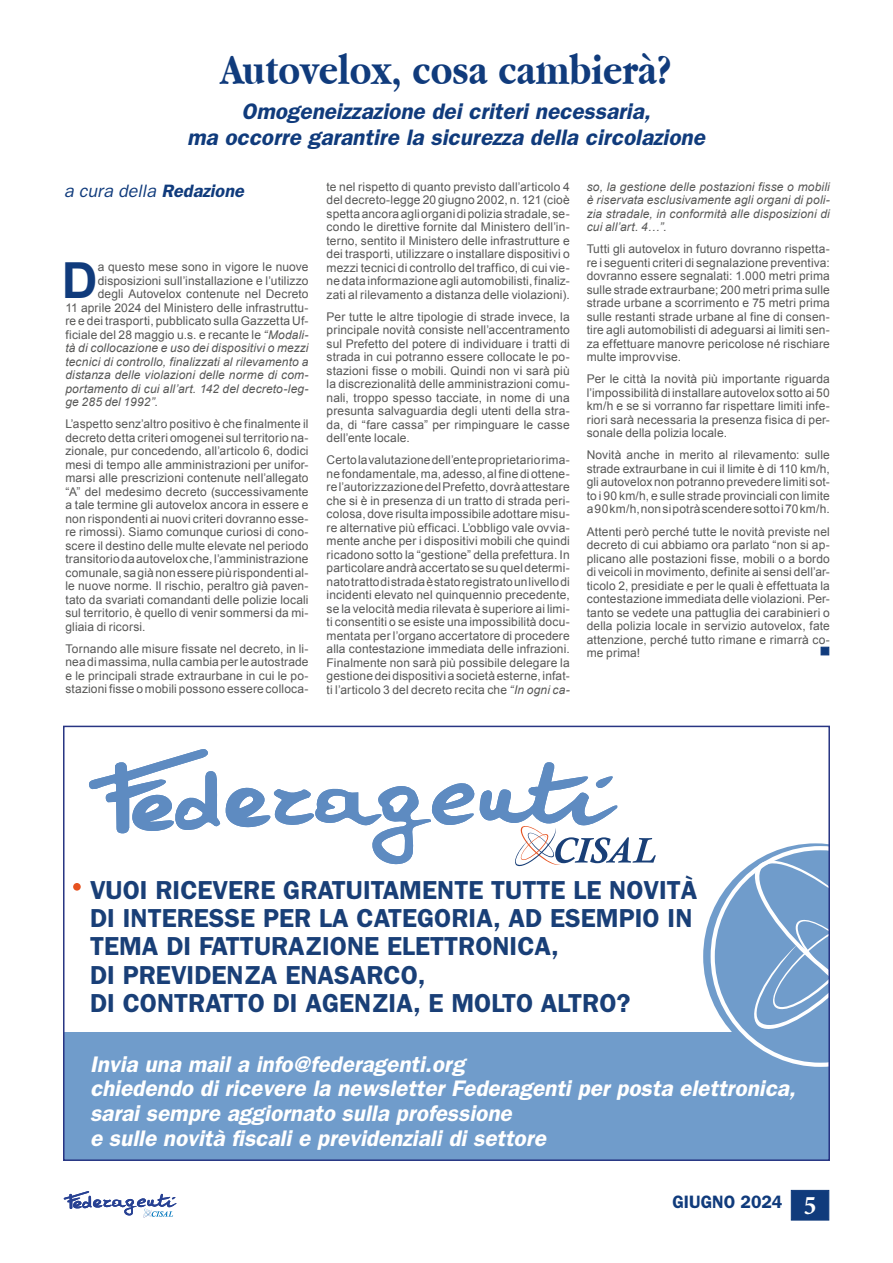
<style>
.page{position:relative;width:893px;height:1263px;background:#fff}
.page>*{position:absolute;margin:0;border:0;box-sizing:border-box;transform-origin:0 0}
.t1{font:700 49.65px "Arial";color:#103b7c}
.t2{font:700 45px "Apple Garamond";color:#103b7c}
.t3{font:600 26.1px/28.3px "Franklin Gothic";color:#193f77}
.t4{font:italic 600 22.65px/24.8px "Franklin Gothic";color:#fff}
.t5{font:italic 600 22.5px/25.5px "Franklin Gothic";color:#103b7c;text-align:center}
.t6{font:italic 18px "Franklin Gothic";color:#103b7c}
.t7{font:600 18px "Franklin Gothic";color:#103b7c}
.t8{font:12px/13.5px "Arial";letter-spacing:.01em;color:#575756;text-align:justify}
.t9{font:italic 12px/13.5px "Arial";letter-spacing:.01em;color:#575756;text-align:justify}
.s1{font-weight:600}
.s2{font-style:italic}
.s3{font-family:"Minion Pro";font-weight:700;font-stretch:condensed;font-size:27px;color:#fff}
</style>
<div class="page">
<div style="left:791px;top:1190px;width:38px;height:30px;background:#103b7c;border:1px solid #103b7c"></div>
<svg style="left:64px;top:1191px;width:113px;height:27px"></svg>
<hr style="left:0;top:718px;width:1px;height:462px;background:#d0d0d0">
<hr style="left:0;top:1180px;width:1px;height:83px;background:#b3b2b2">
<div style="left:821px;top:647px;width:8px;height:8px;background:#103b7c;border:1px solid #103b7c"></div>
<svg style="left:89px;top:749px;width:567px;height:118px"></svg>
<div style="left:73px;top:883px;width:8px;height:8px;background:#e65220;border-radius:50%"></div>
<div style="left:64px;top:1032px;width:765px;height:128px;background:#709ccb"></div>
<svg style="left:703px;top:843px;width:124px;height:224px"></svg>
<div style="left:63px;top:726px;width:767px;height:435px;border:2px solid #283583"></div>
<h2 class="t2" style="left:221px;top:44px;width:452px">Autovelox, cosa cambierà?</h2>
<h3 class="t5" style="left:187px;top:98px;width:519px">Omogeneizzazione dei criteri necessaria,<br>ma occorre garantire la sicurezza della circolazione</h3>
<h3 class="t6" style="left:64px;top:180px;width:181px">a cura della <span class="s1">Redazione</span></h3>
<h1 class="t1" style="left:62px;top:248px;width:37px">D</h1>
<p class="t8" style="left:98px;top:260px;width:212px">a questo mese sono in vigore le nuove</p>
<p class="t8" style="left:98px;top:274px;width:212px">disposizioni sull’installazione e l’utilizzo</p>
<p class="t8" style="left:98px;top:287px;width:212px">degli Autovelox contenute nel Decreto</p>
<p class="t8" style="left:65px;top:301px;width:245px">11 aprile 2024 del Ministero delle infrastruttu-</p>
<p class="t8" style="left:65px;top:314px;width:245px">re e dei trasporti, pubblicato sulla Gazzetta Uf-</p>
<p class="t8" style="left:65px;top:328px;width:245px">ficiale del 28 maggio u.s. e recante le <span class="s2">“Modali-</span></p>
<p class="t9" style="left:65px;top:342px;width:245px">tà di collocazione e uso dei dispositivi o mezzi</p>
<p class="t9" style="left:65px;top:355px;width:245px">tecnici di controllo, finalizzati al rilevamento a</p>
<p class="t9" style="left:65px;top:369px;width:245px">distanza delle violazioni delle norme di com-</p>
<p class="t9" style="left:65px;top:382px;width:245px">portamento di cui all’art. 142 del decreto-leg-</p>
<p class="t9" style="left:65px;top:396px;width:94px">ge 285 del 1992”.</p>
<p class="t8" style="left:65px;top:417px;width:245px">L’aspetto senz’altro positivo è che finalmente il decreto detta criteri omogenei sul territorio na&shy;zionale, pur concedendo, all’articolo 6, dodici mesi di tempo alle amministrazioni per unifor&shy;marsi alle prescrizioni contenute nell’allegato “A” del medesimo decreto (successivamente a tale termine gli autovelox ancora in essere e non rispondenti ai nuovi criteri dovranno esse&shy;re rimossi). Siamo comunque curiosi di cono&shy;scere il destino delle multe elevate nel periodo transitorio da autovelox che, l’amministrazione comunale, sa già non essere più rispondenti al&shy;le nuove norme. Il rischio, peraltro già paven&shy;tato da svariati comandanti delle polizie locali sul territorio, è quello di venir sommersi da mi&shy;gliaia di ricorsi.</p>
<p class="t8" style="left:65px;top:642px;width:245px">Tornando alle misure fissate nel decreto, in li&shy;nea di massima, nulla cambia per le autostrade e le principali strade extraurbane in cui le po&shy;stazioni fisse o mobili possono essere colloca-</p>
<p class="t8" style="left:327px;top:180px;width:245px">te nel rispetto di quanto previsto dall’articolo 4 del decreto-legge 20 giugno 2002, n. 121 (cioè spetta ancora agli organi di polizia stradale, se&shy;condo le direttive fornite dal Ministero dell’in&shy;terno, sentito il Ministero delle infrastrutture e dei trasporti, utilizzare o installare dispositivi o mezzi tecnici di controllo del traffico, di cui vie&shy;ne data informazione agli automobilisti, finaliz&shy;zati al rilevamento a distanza delle violazioni).</p>
<p class="t8" style="left:327px;top:310px;width:245px">Per tutte le altre tipologie di strade invece, la principale novità consiste nell’accentramento sul Prefetto del potere di individuare i tratti di strada in cui potranno essere collocate le po&shy;stazioni fisse o mobili. Quindi non vi sarà più la discrezionalità delle amministrazioni comu&shy;nali, troppo spesso tacciate, in nome di una presunta salvaguardia degli utenti della stra&shy;da, di “fare cassa” per rimpinguare le casse dell’ente locale.</p>
<p class="t8" style="left:327px;top:453px;width:245px">Certo la valutazione dell’ente proprietario rima&shy;ne fondamentale, ma, adesso, al fine di ottene&shy;re l’autorizzazione del Prefetto, dovrà attestare che si è in presenza di un tratto di strada peri&shy;colosa, dove risulta impossibile adottare misu&shy;re alternative più efficaci. L’obbligo vale ovvia&shy;mente anche per i dispositivi mobili che quindi ricadono sotto la “gestione” della prefettura. In particolare andrà accertato se su quel determi&shy;nato tratto di strada è stato registrato un livello di incidenti elevato nel quinquennio precedente, se la velocità media rilevata è superiore ai limi&shy;ti consentiti o se esiste una impossibilità docu&shy;mentata per l’organo accertatore di procedere alla contestazione immediata delle infrazioni.<br>Finalmente non sarà più possibile delegare la gestione dei dispositivi a società esterne, infat&shy;ti l’articolo 3 del decreto recita che <span class="s2">“In ogni ca-</span></p>
<p class="t9" style="left:587px;top:180px;width:245px">so, la gestione delle postazioni fisse o mobili è riservata esclusivamente agli organi di poli&shy;zia stradale, in conformità alle disposizioni di cui all’art. 4…”.</p>
<p class="t8" style="left:587px;top:243px;width:245px">Tutti gli autovelox in futuro dovranno rispetta&shy;re i seguenti criteri di segnalazione preventiva: dovranno essere segnalati: 1.000 metri prima sulle strade extraurbane; 200 metri prima sulle strade urbane a scorrimento e 75 metri prima sulle restanti strade urbane al fine di consen&shy;tire agli automobilisti di adeguarsi ai limiti sen&shy;za effettuare manovre pericolose né rischiare multe improvvise.</p>
<p class="t8" style="left:587px;top:373px;width:245px">Per le città la novità più importante riguarda l’impossibilità di installare autovelox sotto ai 50 km/h e se si vorranno far rispettare limiti infe&shy;riori sarà necessaria la presenza fisica di per&shy;sonale della polizia locale.</p>
<p class="t8" style="left:587px;top:449px;width:245px">Novità anche in merito al rilevamento: sulle strade extraurbane in cui il limite è di 110 km/h, gli autovelox non potranno prevedere limiti sot&shy;to i 90 km/h, e sulle strade provinciali con limite a 90 km/h, non si potrà scendere sotto i 70 km/h.</p>
<p class="t8" style="left:587px;top:525px;width:245px">Attenti però perché tutte le novità previste nel decreto di cui abbiamo ora parlato “non si ap&shy;plicano alle postazioni fisse, mobili o a bordo di veicoli in movimento, definite ai sensi dell’ar&shy;ticolo 2, presidiate e per le quali è effettuata la contestazione immediata delle violazioni. Per&shy;tanto se vedete una pattuglia dei carabinieri o della polizia locale in servizio autovelox, fate attenzione, perché tutto rimane e rimarrà co&shy;me prima!</p>
<h3 class="t3" style="left:90px;top:875px;width:609px">VUOI RICEVERE GRATUITAMENTE TUTTE LE NOVITÀ DI INTERESSE PER LA CATEGORIA, AD ESEMPIO IN TEMA DI FATTURAZIONE ELETTRONICA,<br>DI PREVIDENZA ENASARCO,<br>DI CONTRATTO DI AGENZIA, E MOLTO ALTRO?</h3>
<h3 class="t4" style="left:90px;top:1051px;width:707px">Invia una mail a info@federagenti.org<br>chiedendo di ricevere la newsletter Federagenti per posta elettronica, sarai sempre aggiornato sulla professione<br>e sulle novità fiscali e previdenziali di settore</h3>
<h3 class="t7" style="left:672px;top:1191px;width:145px">GIUGNO 2024 <span class="s3">5</span></h3>
</div>
